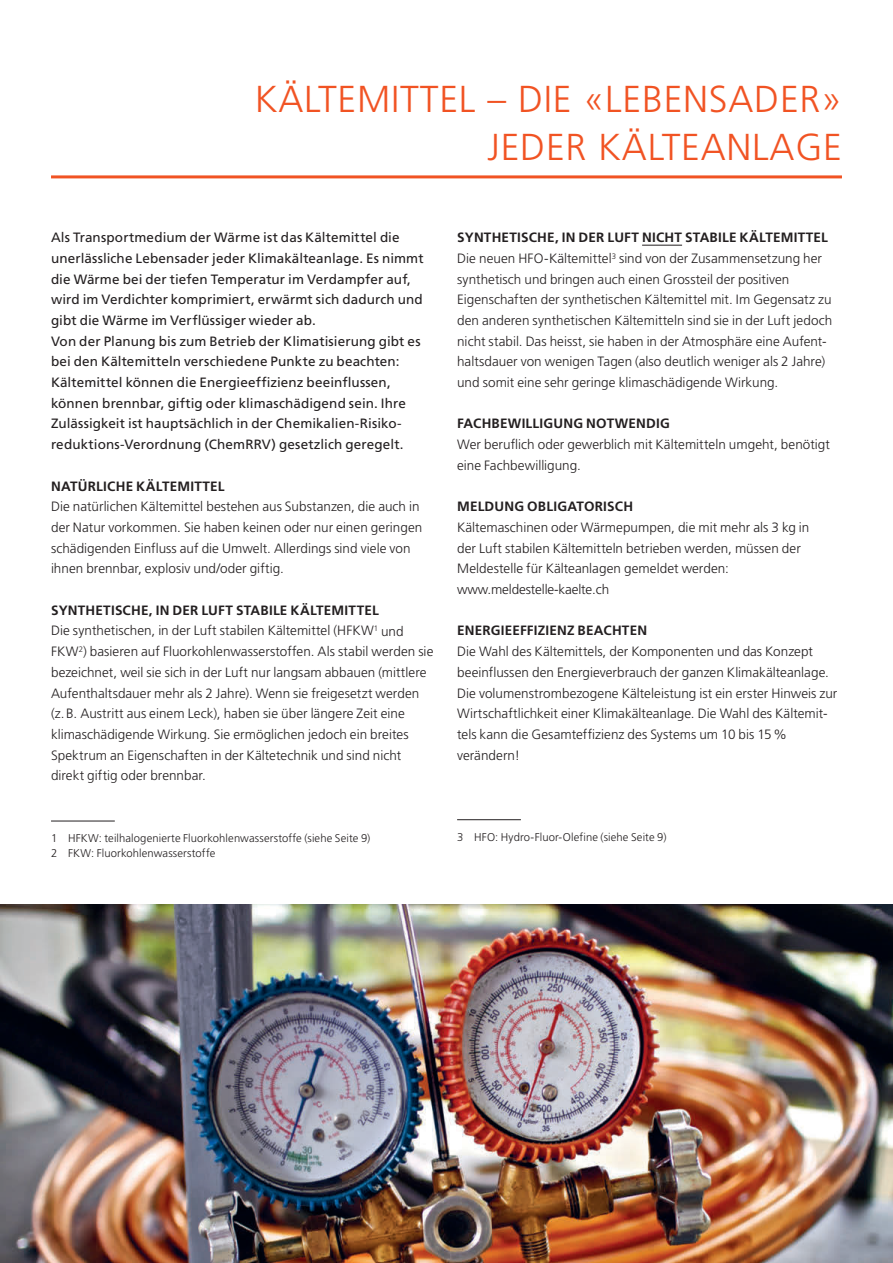
<style>
.page{position:relative;width:893px;height:1263px;background:#fff}
.page>*{position:absolute;margin:0;border:0;box-sizing:border-box;transform-origin:0 0}
.t1{font:300 37.5px "Frutiger LT Std";color:#f15323}
.t2{font:300 13.5px/20.7px "Frutiger LT Std";letter-spacing:.005em;color:#231f20}
.t3{font:13.5px/20.7px "Frutiger 55 Roman";letter-spacing:.005em;color:#231f20}
.t4{font:700 13.5px "Frutiger LT Std";letter-spacing:.015em;color:#231f20}
.t5{font:300 11.25px/15px "Frutiger LT Std";letter-spacing:.01em;color:#231f20}
.s1{font-weight:700}
</style>
<div class="page">
<hr style="left:51px;top:175px;width:791px;height:3px;background:#f15323">
<hr style="left:51px;top:821px;width:64px;height:1px;background:#231f20">
<hr style="left:642px;top:245px;width:40px;height:1px;background:#231f20">
<hr style="left:457px;top:819px;width:64px;height:1px;background:#231f20">
<img style="left:0;top:905px;width:893px;height:358px">
<h1 class="t1" style="left:255px;top:78px;width:45px">KÄLTEMITTEL</h1>
<h1 class="t1" style="left:487px;top:78px;width:48px">– DIE</h1>
<h1 class="t1" style="left:584px;top:78px;width:44px">«LEBENSADER</h1>
<h1 class="t1" style="left:821px;top:78px;width:22px">»</h1>
<h1 class="t1" style="left:487px;top:126px;width:21px">JEDER</h1>
<h1 class="t1" style="left:598px;top:126px;width:47px">KÄLTEANLAGE</h1>
<p class="t3" style="left:51px;top:227px;width:374px">Als Transportmedium der Wärme ist das Kältemittel die unerlässliche Lebensader jeder Klimakälteanlage. Es nimmt die Wärme bei der tiefen Temperatur im Verdampfer auf, wird im Verdichter komprimiert, erwärmt sich dadurch und gibt die Wärme im Verflüssiger wieder ab.<br>Von der Planung bis zum Betrieb der Klimatisierung gibt es bei den Kältemitteln verschiedene Punkte zu beachten:<br>Kältemittel können die Energieeffizienz beeinflussen, können brennbar, giftig oder klimaschädigend sein. Ihre Zulässigkeit ist hauptsächlich in der Chemikalien-Risiko&shy;reduktions-Verordnung (ChemRRV) gesetzlich geregelt.</p>
<p class="t4" style="left:51px;top:478px;width:175px">NATÜRLICHE KÄLTEMITTEL</p>
<p class="t2" style="left:51px;top:496px;width:373px">Die natürlichen Kältemittel bestehen aus Substanzen, die auch in der Natur vorkommen. Sie haben keinen oder nur einen geringen schädigenden Einfluss auf die U mwelt. Allerdings sind viele von ihnen brennbar, explosiv und/oder giftig.</p>
<p class="t2" style="left:51px;top:600px;width:384px"><span class="s1">SYNTHETISCHE, IN DER LUFT STABILE KÄLTEMITTEL<br></span>Die synthetischen, in der Luft stabilen Kältemittel (HFKW<sup>1</sup> und FKW<sup>2</sup>) basieren auf Fluorkohlenwasserstoffen. Als stabil werden sie bezeichnet, weil sie sich in der Luft nur langsam abbauen (mittlere Aufenthaltsdauer mehr als 2 Jahre). Wenn sie freigesetzt werden (z.B. Austritt aus einem Leck), haben sie über längere Zeit eine klimaschädigende Wirkung. Sie ermöglichen jedoch ein breites Spektrum an Eigenschaften in der Kältetechnik und sind nicht direkt giftig oder brennbar.</p>
<p class="t4" style="left:457px;top:230px;width:372px">SYNTHETISCHE, IN DER LUFT NICHT STABILE KÄLTEMITTEL</p>
<p class="t2" style="left:457px;top:248px;width:71px">Die neuen HFO</p>
<p class="t2" style="left:457px;top:248px;width:377px;text-indent:87px">-Kältemittel<sup>3</sup> sind von der Zusammensetzung her synthetisch und bringen auch einen Grossteil der positiven Eigenschaften der synthetischen Kältemittel mit. I m G egensatz zu den anderen synthetischen Kältemitteln sind sie in der Luft jedoch nicht stabil. Das heisst, sie haben in der Atmosphäre eine Aufent&shy;haltsdauer von wenigen Tagen (also deutlich weniger als 2 Jahre) und somit eine sehr geringe klimaschädigende Wirkung.</p>
<p class="t4" style="left:457px;top:416px;width:214px">FACHBEWILLIGUNG NOTWENDIG</p>
<p class="t2" style="left:457px;top:434px;width:374px">Wer beruflich oder gewerblich mit Kältemitteln umgeht, benötigt eine Fachbewilligung.</p>
<p class="t4" style="left:457px;top:499px;width:177px">MELDUNG OBLIGATORISCH</p>
<p class="t2" style="left:457px;top:517px;width:354px">Kältemaschinen oder Wärmepumpen, die mit mehr als 3 kg in der Luft stabilen Kältemitteln betrieben werden, müssen der Meldestelle für Kälteanlagen gemeldet werden:<br>www. meldestelle-kaelte.ch</p>
<p class="t4" style="left:457px;top:623px;width:191px">ENERGIEEFFIZIENZ BEACHTEN</p>
<p class="t2" style="left:457px;top:641px;width:382px">Die Wahl des Kältemittels, der Komponenten und das Konzept beeinflussen den Energieverbrauch der ganzen Klimakälteanlage.<br>Die volumenstrombezogene Kälteleistung ist ein erster H inweis zur Wirtschaftlichkeit einer Klimakälteanlage. Die Wahl des Kältemit&shy;tels kann die G esamteffizienz des Systems um 10 bis 15% verändern!</p>
<p class="t5" style="left:51px;top:831px;width:321px;text-indent:30px">KW: teilhalogenierte Fluorkohlenwasserstoffe (siehe Seite 9)<br>2 F KW: Fluorkohlenwasserstoffe</p>
<p class="t5" style="left:51px;top:831px;width:15px">1 HF</p>
<p class="t5" style="left:457px;top:830px;width:16px">3 HFO</p>
<p class="t5" style="left:495px;top:830px;width:173px">: Hydro-Fluor-Olefine (siehe Seite 9)</p>
</div>
